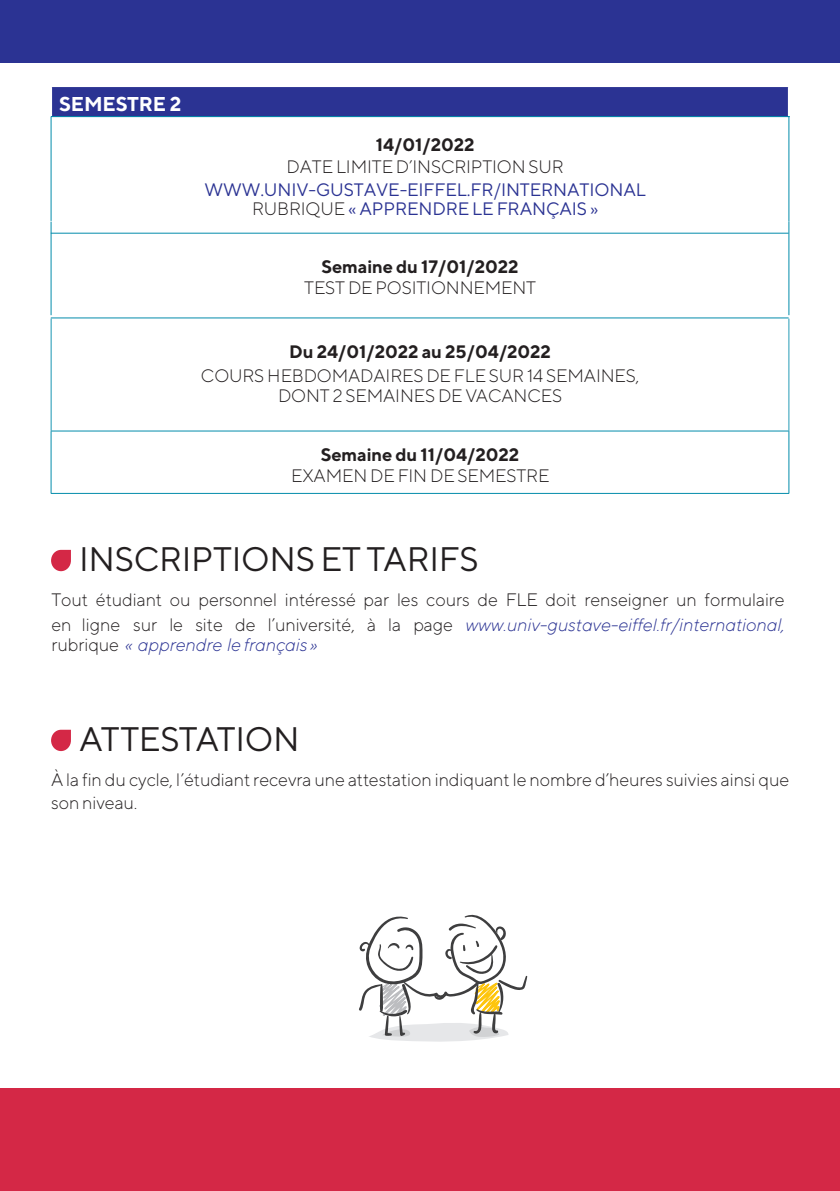
<style>
.page{position:relative;width:840px;height:1191px;background:#fff}
.page>*{position:absolute;margin:0;border:0;box-sizing:border-box;transform-origin:0 0}
.P__FR_Titrpage{font:34px "TT Norms";letter-spacing:-.01em;color:#231f20}
.T4{font:700 20px "TT Norms";letter-spacing:-.01em;color:#fff}
.TEXTE_COURANT__Ludo{font:300 18px/24.8px "TT Norms";letter-spacing:-.005em;color:#231f20}
.TEXTE_COURANT_9PT__C{font:300 18px/20.6px "TT Norms";letter-spacing:-.005em;color:#231f20;text-align:center}
.TEXTE_COURANT_9PT__C-2{font:18px/22.4px "TT Norms";letter-spacing:-.01em;color:#2b3393;text-align:center}
.TEXTE_COURANT__Ludo-2{font:italic 300 18px "TT Norms";letter-spacing:-.005em;color:#2b3393}
.s1{font-weight:700;color:#231f20}
.s2{font-weight:300;color:#231f20}
.s3{font-weight:700}
.s4{font-style:italic;color:#2b3393}
.s5{font-style:normal;color:#231f20}
</style>
<div class="page">
<div style="left:0;top:0;width:839px;height:62px;background:#2b3393"></div>
<div style="left:0;top:1089px;width:839px;height:102px;background:#d42846"></div>
<div style="left:51px;top:86px;width:737px;height:31px;background:#2b3393"></div>
<hr style="left:787px;top:87px;width:2px;height:29px;background:#fff">
<hr style="left:50px;top:85px;width:739px;height:2px;background:#fff">
<hr style="left:50px;top:87px;width:2px;height:29px;background:#fff">
<hr style="left:51px;top:117px;width:1px;height:104px;background:#038cab">
<hr style="left:51px;top:222px;width:1px;height:93px;background:#038cab">
<hr style="left:51px;top:317px;width:737px;height:1px;background:#038cab">
<hr style="left:51px;top:318px;width:1px;height:112px;background:#038cab">
<hr style="left:51px;top:431px;width:1px;height:62px;background:#038cab">
<hr style="left:51px;top:116px;width:738px;height:1px;background:#038cab">
<hr style="left:788px;top:117px;width:1px;height:104px;background:#038cab">
<hr style="left:788px;top:221px;width:1px;height:94px;background:#038cab">
<hr style="left:788px;top:318px;width:1px;height:113px;background:#038cab">
<hr style="left:51px;top:431px;width:737px;height:1px;background:#038cab">
<hr style="left:51px;top:493px;width:737px;height:1px;background:#038cab">
<hr style="left:788px;top:431px;width:1px;height:62px;background:#038cab">
<hr style="left:51px;top:233px;width:737px;height:1px;background:#038cab">
<svg style="left:51px;top:550px;width:20px;height:21px"></svg>
<svg style="left:51px;top:729px;width:20px;height:22px"></svg>
<svg style="left:359px;top:914px;width:168px;height:128px"></svg>
<p class="T4" style="left:59px;top:91px;width:124px">SEMESTRE 2</p>
<p class="TEXTE_COURANT_9PT__C-2" style="left:204px;top:133px;width:442px"><span class="s1">14/01/2022<br></span><span class="s2">DATE LIMITE D’INSCRIPTION SUR<br></span>WWW.UNIV-GUSTAVE-EIFFEL.FR/INTERNATIONAL</p>
<p class="TEXTE_COURANT_9PT__C-2" style="left:252px;top:198px;width:347px"><span class="s2">RUBRIQUE</span> « APPRENDRE LE FRANÇAIS »</p>
<p class="TEXTE_COURANT_9PT__C" style="left:304px;top:256px;width:233px"><span class="s3">Semaine du 17/01/2022<br></span>TEST DE POSITIONNEMENT</p>
<p class="TEXTE_COURANT_9PT__C" style="left:201px;top:339px;width:439px;line-height:24.4px"><span class="s3">Du 24/01/2022 au 25/04/2022<br></span>COURS HEBDOMADAIRES DE FLE SUR 14 SEMAINES,</p>
<p class="TEXTE_COURANT_9PT__C" style="left:278px;top:385px;width:285px">DONT 2 SEMAINES DE VACANCES</p>
<p class="TEXTE_COURANT_9PT__C" style="left:291px;top:444px;width:259px"><span class="s3">Semaine du 11/04/2022<br></span>EXAMEN DE FIN DE SEMESTRE</p>
<p class="P__FR_Titrpage" style="left:79px;top:538px;width:401px">INSCRIPTIONS ET TARIFS</p>
<p class="TEXTE_COURANT__Ludo" style="left:51px;top:586px;width:734px">Tout étudiant ou personnel intéressé par les cours de FLE doit renseigner un formulaire en ligne sur le site de l’université, à la page <span class="s4">www.univ-gustave-eiffel.fr/international,</span></p>
<p class="TEXTE_COURANT__Ludo-2" style="left:51px;top:634px;width:268px"><span class="s5">rubrique</span> « apprendre le français »</p>
<p class="P__FR_Titrpage" style="left:79px;top:718px;width:222px">ATTESTATION</p>
<p class="TEXTE_COURANT__Ludo" style="left:51px;top:768px;width:739px;line-height:22.6px">À la fin du cycle, l’étudiant recevra une attestation indiquant le nombre d’heures suivies ainsi que son niveau.</p>
</div>
